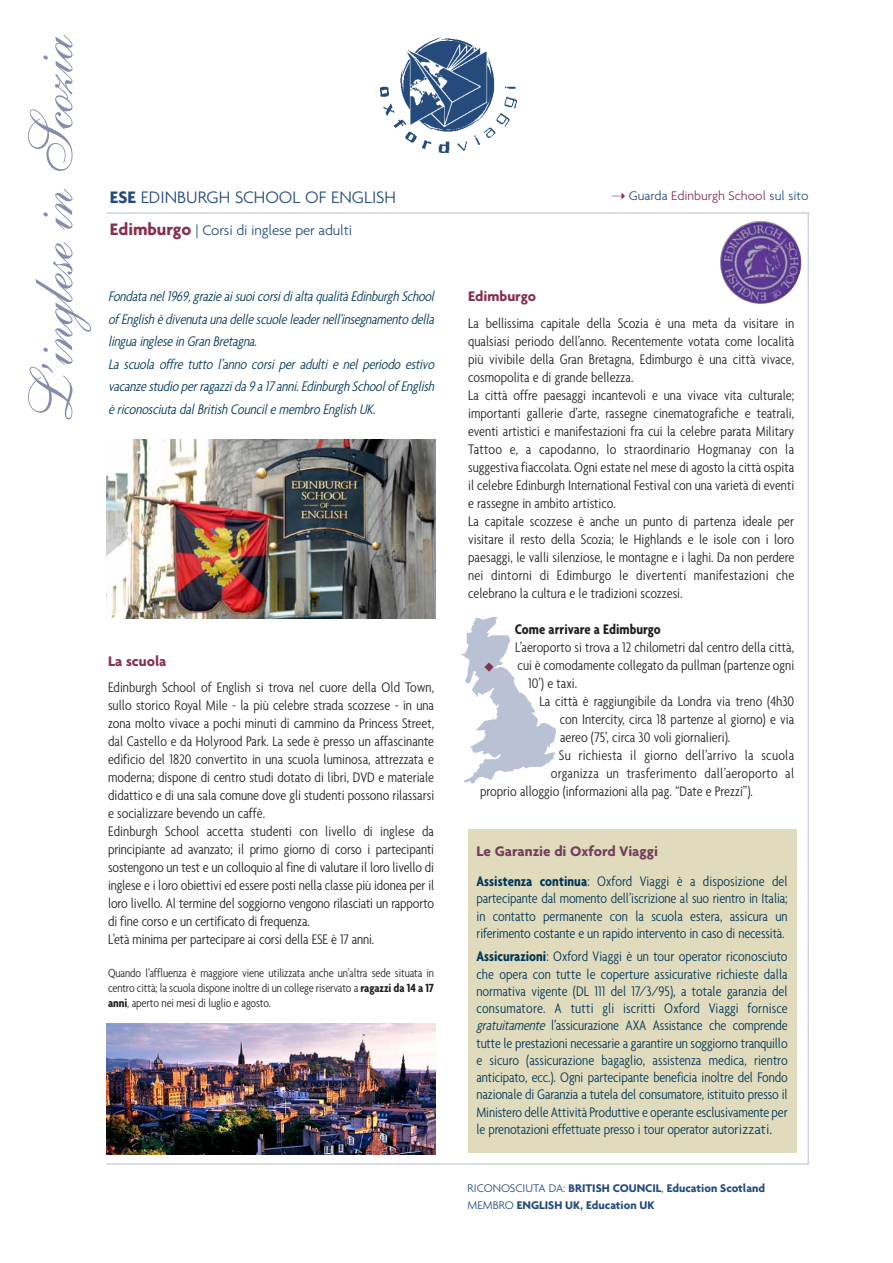
<style>
.page{position:relative;width:893px;height:1263px;background:#fff}
.page>*{position:absolute;margin:0;border:0;box-sizing:border-box;transform-origin:0 0}
.t1{font:60px "Shelley Allegro";color:#868cac}
.t2{font:300 18px "Agenda";color:#244b7c}
.t3{font:300 condensed 15px/18px "Agenda";color:#231f20}
.t4{font:300 condensed 15px/17.2px "Agenda";letter-spacing:-.01em;color:#003757;text-align:justify}
.t5{font:italic 300 condensed 15px/22.5px "Agenda";color:#003757}
.t6{font:300 condensed 15px "Agenda";letter-spacing:.02em;color:#231f20}
.t7{font:300 15px "Agenda";letter-spacing:-.01em;color:#244b7c}
.t8{font:700 condensed 15px "Agenda";color:#231f20}
.t9{font:700 15px "Agenda";color:#85304e}
.t10{font:300 13.5px "Agenda";color:#85304e}
.t11{font:300 condensed 12.75px/15px "Agenda";letter-spacing:-.01em;color:#231f20;text-align:justify}
.t12{font:700 12px/16.5px "Agenda";color:#244b7c}
.s1{font-weight:700}
.s2{font-weight:700;font-size:18px;color:#85304e}
.s3{color:#244b7c}
.s4{font-weight:700;font-stretch:normal;color:#723f5c}
.s5{font-style:italic}
.s6{font-stretch:normal}
.s7{font-weight:300}
</style>
<div class="page">
<img style="left:380px;top:37px;width:136px;height:115px">
<hr style="left:106px;top:212px;width:702px;height:2px;background:#ccd1df">
<hr style="left:106px;top:1163px;width:702px;height:2px;background:#ccd1df">
<hr style="left:807px;top:212px;width:2px;height:952px;background:#ccd1df">
<img style="left:720px;top:221px;width:81px;height:83px">
<img style="left:106px;top:439px;width:329px;height:180px">
<img style="left:462px;top:617px;width:93px;height:167px">
<div style="left:468px;top:829px;width:328px;height:323px;background:#e1dbbe"></div>
<img style="left:106px;top:1024px;width:329px;height:130px">
<svg style="left:484px;top:663px;width:10px;height:9px"></svg>
<h1 class="t1" style="left:36px;top:424px;width:391px;rotate:-90deg">L’inglese in Scozia</h1>
<p class="t2" style="left:110px;top:190px;width:288px"><span class="s1">ESE</span> EDINBURGH SCHOOL OF ENGLISH</p>
<p class="t7" style="left:110px;top:225px;width:244px"><span class="s2">Edimburgo</span> | Corsi di inglese per adulti</p>
<p class="t5" style="left:108px;top:286px;width:330px">Fondatanel1969,grazieaisuoicorsidialtaqualitàEdinburgh School of English èdivenutaunadellescuoleleadernell'insegnamento della linguainglesein Gran Bretagna.<br>La scuola offre tutto l’anno corsi per adulti e nel periodo estivo vacanzestudio perragazzida9a17anni.Edinburgh Schoolof English èriconosciutadalBritish Councilemembro English UK.</p>
<p class="t9" style="left:108px;top:655px;width:60px">La scuola</p>
<p class="t3" style="left:108px;top:680px;width:328px">Edinburgh School of English si trova nel cuore della Old Town, sullo storico Royal Mile - la più celebre strada scozzese - in una zona molto vivace a pochi minuti di cammino da Princess Street, dal Castello e da Holyrood Park. La sede è presso un affascinante edificio del 1820 convertito in una scuola luminosa, attrezzata e moderna; dispone di centro studi dotato di libri, DVD e materiale didattico e di una sala comune dove gli studenti possono rilassarsi e socializzare bevendo un caffè.<br>Edinburgh School accetta studenti con livello di inglese da principiante ad avanzato; il primo giorno di corso i partecipanti sostengono un test e un colloquio al fine di valutare il loro livello di inglese e i loro obiettivi ed essere posti nella classe più idonea per il loro livello. Al termine del soggiorno vengono rilasciati un rapporto di fine corso e un certificato di frequenza.<br>L’età minima per partecipare ai corsi della ESE è 17 anni.</p>
<p class="t11" style="left:108px;top:967px;width:327px">Quando l’affluenza è maggiore viene utilizzata anche un’altra sede situata in centro città; la scuola dispone inoltre di un college riservato a <span class="s1">ragazzi da 14 a 17 anni</span>, aperto nei mesi di luglio e agosto.</p>
<p class="t10" style="left:611px;top:190px;width:198px">➝ <span class="s3">Guarda</span> Edinburgh School <span class="s3">sul sito</span></p>
<p class="t9" style="left:468px;top:290px;width:69px">Edimburgo</p>
<p class="t3" style="left:468px;top:315px;width:327px">La bellissima capitale della Scozia è una meta da visitare in qualsiasi periodo dell’anno. Recentemente votata come località più vivibile della Gran Bretagna, Edimburgo è una città vivace, cosmopolita e di grande bellezza.<br>La città offre paesaggi incantevoli e una vivace vita culturale; importanti gallerie d’arte, rassegne cinematografiche e teatrali, eventi artistici e manifestazioni fra cui la celebre parata Military Tattoo e, a capodanno, lo straordinario Hogmanay con la suggestiva fiaccolata. Ogni estate nel mese di agosto la città ospita il celebre Edinburgh International Festival con una varietà di eventi e rassegne in ambito artistico.<br>La capitale scozzese è anche un punto di partenza ideale per visitare il resto della Scozia; le Highlands e le isole con i loro paesaggi, le valli silenziose, le montagne e i laghi. Da non perdere nei dintorni di Edimburgo le divertenti manifestazioni che celebrano la cultura e le tradizioni scozzesi.</p>
<p class="t8" style="left:515px;top:625px;width:147px">Come arrivare a Edimburgo</p>
<p class="t3" style="left:515px;top:639px;width:281px">L’aeroporto si trova a 12 chilometri dal centro della città,</p>
<p class="t3" style="left:517px;top:657px;width:278px">cui è comodamente collegato da pullman (partenze ogni</p>
<p class="t3" style="left:528px;top:675px;width:50px">10’) e taxi.</p>
<p class="t3" style="left:539px;top:693px;width:256px">La città è raggiungibile da Londra via treno (4h30</p>
<p class="t3" style="left:559px;top:711px;width:236px">con Intercity, circa 18 partenze al giorno) e via</p>
<p class="t3" style="left:560px;top:729px;width:172px">aereo (75’, circa 30 voli giornalieri).</p>
<p class="t6" style="left:559px;top:749px;width:237px">Su richiesta il giorno dell’arrivo la scuola</p>
<p class="t3" style="left:550px;top:765px;width:245px">organizza un trasferimento dall’aeroporto al</p>
<p class="t3" style="left:480px;top:783px;width:274px">proprio alloggio (informazioni alla pag. “Date e Prezzi”).</p>
<p class="t4" style="left:476px;top:837px;width:313px;line-height:30px"><span class="s4">Le Garanzie di Oxford Viaggi<br></span><span class="s1">Assistenza continua</span>: Oxford Viaggi è a disposizione del</p>
<p class="t4" style="left:476px;top:891px;width:313px">partecipante dal momento dell’iscrizione al suo rientro in Italia; in contatto permanente con la scuola estera, assicura un riferimento costante e un rapido intervento in caso di necessità.</p>
<p class="t4" style="left:476px;top:949px;width:313px"><span class="s1">Assicurazioni</span>: Oxford Viaggi è un tour operator riconosciuto che opera con tutte le coperture assicurative richieste dalla normativa vigente (DL 111 del 17/3/95), a totale garanzia del consumatore. A tutti gli iscritti Oxford Viaggi fornisce <span class="s5">gratuitamente</span> l’assicurazione AXA Assistance che comprende tutte le prestazioni necessarie a garantire un soggiorno tranquillo e sicuro (assicurazione bagaglio, assistenza medica, rientro anticipato, ecc.). Ogni partecipante beneficia inoltre del Fondo nazionale di Garanzia a tutela del consumatore, istituito presso il Ministero delle Attività Produttive e operante esclusivamente per le prenotazioni effettuate presso i tour operator auto<span class="s6">rizzati.</span></p>
<p class="t12" style="left:467px;top:1181px;width:299px"><span class="s7">RICONOSCIUTA DA:</span> BRITISH COUNCIL<span class="s7">,</span> Education Scotland<br><span class="s7">MEMBRO</span> ENGLISH UK, Education UK</p>
</div>
